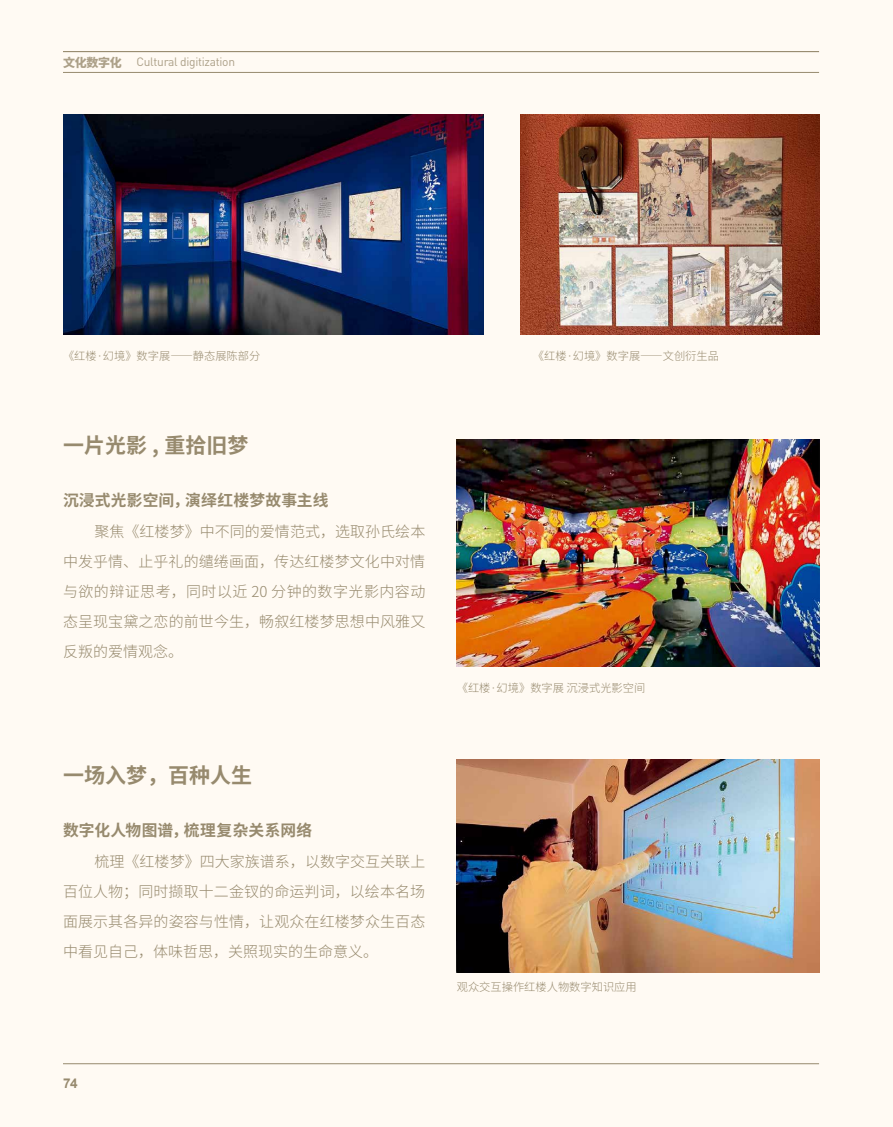
<style>
.page{position:relative;width:893px;height:1127px;background:#fffaf3}
.page>*{position:absolute;margin:0;border:0;box-sizing:border-box;transform-origin:0 0}
.t1{font:700 21px "Source Han Sans CN";color:#978a6e}
.t2{font:700 15.75px "Source Han Sans CN";letter-spacing:.015em;color:#978a6e}
.t3{font:300 15px/30px "Source Han Sans CN";letter-spacing:.005em;color:#978a6e;text-align:justify}
.t4{font:700 13.5px "Arial";color:#978a6e}
.t5{font:12px "DIN";letter-spacing:-.025em;color:#aca088}
.t6{font:300 11.25px "Source Han Sans CN";color:#978a6e}
.s1{font-family:"Source Han Sans CN";font-weight:800}
</style>
<div class="page">
<img style="left:63px;top:114px;width:420px;height:221px">
<img style="left:521px;top:114px;width:298px;height:221px">
<img style="left:457px;top:439px;width:362px;height:227px">
<img style="left:457px;top:759px;width:362px;height:213px">
<hr style="left:63px;top:51px;width:756px;height:1px;background:#978a6e">
<hr style="left:63px;top:72px;width:756px;height:1px;background:#978a6e">
<hr style="left:63px;top:1063px;width:756px;height:1px;background:#978a6e">
<p class="t5" style="left:63px;top:55px;width:174px"><span class="s1">文化数字化</span> Cultural digitization</p>
<p class="t6" style="left:63px;top:350px;width:199px">《红楼·幻境》数字展——静态展陈部分</p>
<p class="t6" style="left:533px;top:350px;width:188px">《红楼·幻境》数字展——文创衍生品</p>
<h1 class="t1" style="left:63px;top:433px;width:187px">一片光影 , 重拾旧梦</h1>
<p class="t2" style="left:63px;top:491px;width:267px">沉浸式光影空间，演绎红楼梦故事主线</p>
<p class="t3" style="left:63px;top:517px;width:364px;text-indent:32px">聚焦《红楼梦》中不同的爱情范式，选取孙氏绘本中发乎情、止乎礼的缱绻画面，传达红楼梦文化中对情与欲的辩证思考，同时以近 20 分钟的数字光影内容动态呈现宝黛之恋的前世今生，畅叙红楼梦思想中风雅又反叛的爱情观念。</p>
<h1 class="t1" style="left:63px;top:763px;width:190px">一场入梦，百种人生</h1>
<p class="t2" style="left:63px;top:821px;width:251px">数字化人物图谱，梳理复杂关系网络</p>
<p class="t3" style="left:63px;top:847px;width:364px;text-indent:32px">梳理《红楼梦》四大家族谱系，以数字交互关联上百位人物；同时撷取十二金钗的命运判词，以绘本名场面展示其各异的姿容与性情，让观众在红楼梦众生百态中看见自己，体味哲思，关照现实的生命意义。</p>
<p class="t6" style="left:457px;top:681px;width:190px">《红楼·幻境》数字展 沉浸式光影空间</p>
<p class="t6" style="left:457px;top:981px;width:181px">观众交互操作红楼人物数字知识应用</p>
<p class="t4" style="left:63px;top:1073px;width:16px">74</p>
</div>
